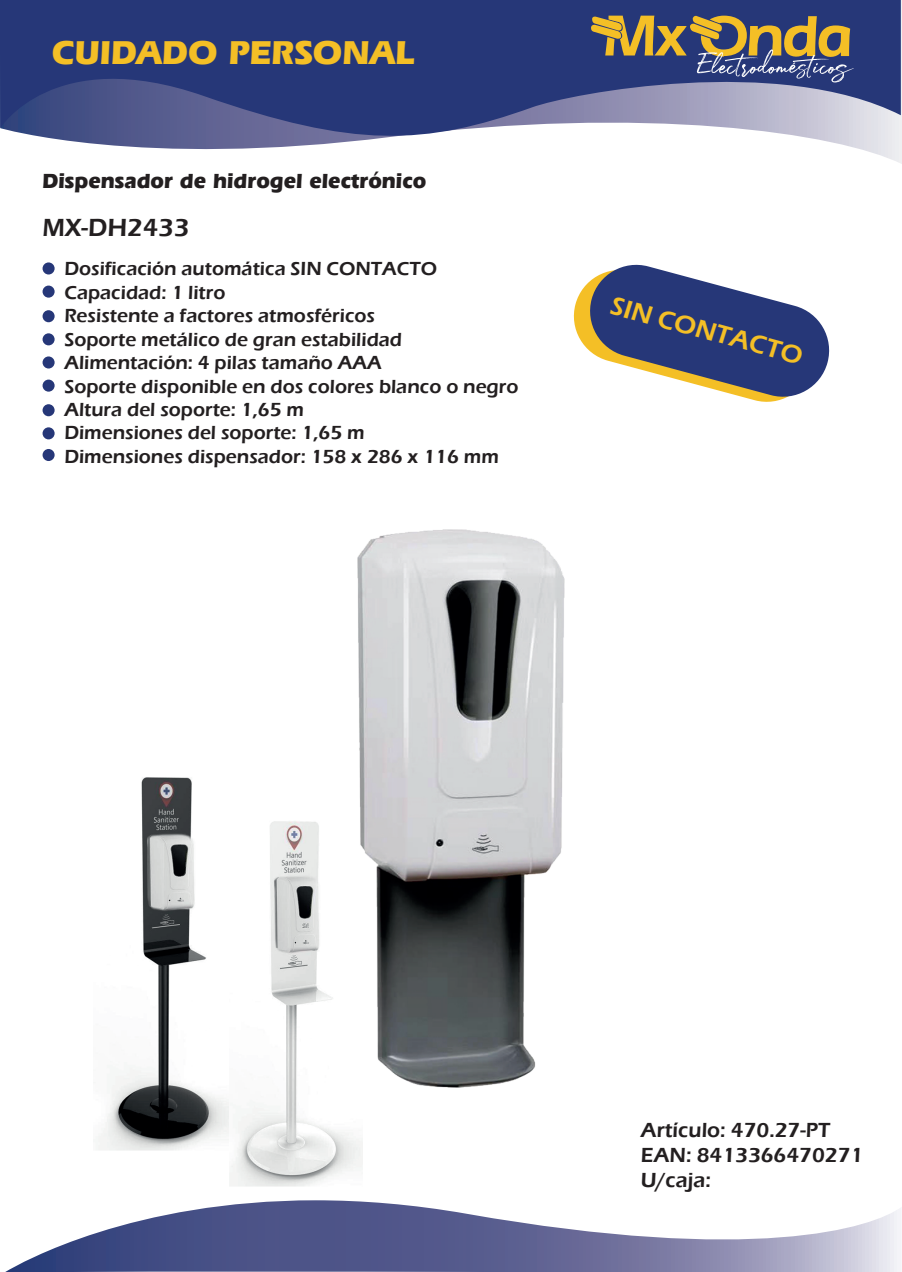
<style>
.page{position:relative;width:902px;height:1272px;background:#fff}
.page>*{position:absolute;margin:0;border:0;box-sizing:border-box;transform-origin:0 0}
.t1{font:700 34.8px "Eras IT Cby BT";color:#f4bf26}
.t2{font:600 26.25px "Eras ITC";color:#f4bf26}
.t3{font:600 25.5px "Eras ITC";color:#231f20}
.t4{font:700 21.45px "Eras IT Cby BT";color:#231f20}
.t5{font:600 21px/25.2px "Eras ITC";color:#231f20}
.t6{font:600 19.5px/23.4px "Eras ITC";color:#231f20}
</style>
<div class="page">
<svg style="left:573px;top:264px;width:257px;height:138px"></svg>
<svg style="left:0;top:0;width:900px;height:148px;background:#525e91"></svg>
<svg style="left:7px;top:1200px;width:894px;height:71px"></svg>
<div style="left:43px;top:262px;width:12px;height:12px;background:#263778;border-radius:50%"></div>
<div style="left:43px;top:285px;width:12px;height:12px;background:#263778;border-radius:50%"></div>
<div style="left:43px;top:310px;width:12px;height:12px;background:#263778;border-radius:50%"></div>
<div style="left:43px;top:333px;width:12px;height:12px;background:#263778;border-radius:50%"></div>
<div style="left:43px;top:356px;width:12px;height:12px;background:#263778;border-radius:50%"></div>
<div style="left:43px;top:379px;width:12px;height:12px;background:#263778;border-radius:50%"></div>
<div style="left:43px;top:404px;width:12px;height:12px;background:#263778;border-radius:50%"></div>
<div style="left:43px;top:427px;width:12px;height:12px;background:#263778;border-radius:50%"></div>
<div style="left:43px;top:449px;width:12px;height:12px;background:#263778;border-radius:50%"></div>
<img style="left:98px;top:777px;width:131px;height:373px">
<img style="left:229px;top:821px;width:134px;height:365px">
<img style="left:357px;top:529px;width:207px;height:558px">
<svg style="left:591px;top:15px;width:263px;height:68px;background:#696566"></svg>
<h1 class="t1" style="left:52px;top:31px;width:363px">CUIDADO PERSONAL</h1>
<p class="t4" style="left:43px;top:168px;width:385px">Dispensador de hidrogel electrónico</p>
<h3 class="t3" style="left:43px;top:213px;width:148px">MX-DH2433</h3>
<p class="t6" style="left:64px;top:257px;width:455px">Dosificación automática SIN CONTACTO Capacidad: 1 litro<br>Resistente a factores atmosféricos<br>Soporte metálico de gran estabilidad Alimentación: 4 pilas tamaño AAA<br>Soporte disponible en dos colores blanco o negro Altura del soporte: 1,65 m<br>Dimensiones del soporte: 1,65 m<br>Dimensiones dispensador: 158 x 286 x 116 mm</p>
<h2 class="t2" style="left:615px;top:290px;width:199px;rotate:15deg">SIN CONTACTO</h2>
<p class="t5" style="left:640px;top:1117px;width:224px">Artículo: 470.27-PT<br>EAN: 8413366470271<br>U/caja:</p>
</div>
